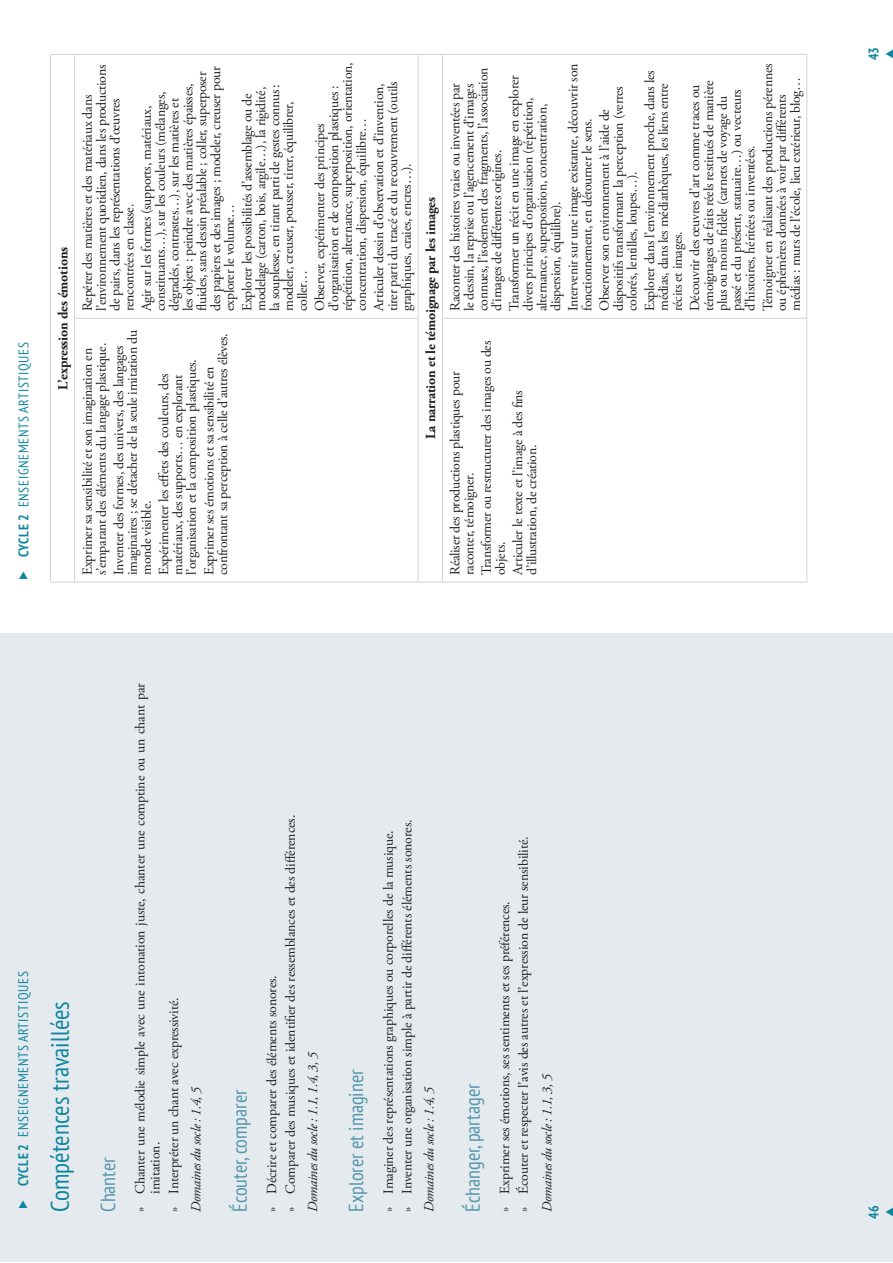
<style>
.page{position:relative;width:893px;height:1263px;background:#fff}
.page>*{position:absolute;margin:0;border:0;box-sizing:border-box;transform-origin:0 0}
.t1{font:condensed 25.2px "PT Sans";color:#0f869f}
.t2{font:condensed 20.1px "PT Sans";color:#5497ac}
.t3{font:13.8px/13.8px "Adobe Garamond Pro";letter-spacing:-.02em;color:#231f20}
.t4{font:italic 13.8px "Adobe Garamond Pro";letter-spacing:-.03em;color:#231f20}
.t5{font:700 13.8px "Adobe Garamond Pro";letter-spacing:-.01em;color:#231f20}
.t6{font:condensed 13.8px "PT Sans";letter-spacing:.05em;color:#0f869f}
.t7{font:700 condensed 13.8px "PT Sans";color:#0f869f}
.s1{font-weight:700}
</style>
<div class="page">
<svg style="left:885px;top:49px;width:8px;height:9px"></svg>
<hr style="left:50px;top:318px;width:1px;height:264px;background:#d2d3d4">
<svg style="left:51px;top:582px;width:23px;height:1px"></svg>
<hr style="left:50px;top:54px;width:1px;height:264px;background:#d2d3d4">
<svg style="left:51px;top:54px;width:23px;height:1px"></svg>
<hr style="left:74px;top:318px;width:1px;height:264px;background:#d2d3d4">
<hr style="left:75px;top:582px;width:343px;height:1px;background:#d2d3d4">
<hr style="left:74px;top:54px;width:1px;height:264px;background:#d2d3d4">
<hr style="left:75px;top:318px;width:343px;height:1px;background:#d2d3d4">
<hr style="left:75px;top:54px;width:343px;height:1px;background:#d2d3d4">
<hr style="left:418px;top:318px;width:1px;height:264px;background:#d2d3d4">
<svg style="left:418px;top:582px;width:24px;height:1px"></svg>
<hr style="left:418px;top:54px;width:1px;height:264px;background:#d2d3d4">
<svg style="left:419px;top:54px;width:23px;height:1px"></svg>
<hr style="left:442px;top:318px;width:1px;height:264px;background:#d2d3d4">
<hr style="left:443px;top:582px;width:363px;height:1px;background:#d2d3d4">
<hr style="left:442px;top:54px;width:1px;height:264px;background:#d2d3d4">
<hr style="left:443px;top:318px;width:363px;height:1px;background:#d2d3d4">
<hr style="left:443px;top:54px;width:363px;height:1px;background:#d2d3d4">
<hr style="left:806px;top:54px;width:1px;height:528px;background:#d2d3d4">
<div style="left:0;top:633px;width:893px;height:629px;background:#e4eaee"></div>
<svg style="left:885px;top:1207px;width:8px;height:9px"></svg>
<p class="t6" style="left:16px;top:557px;width:216px;rotate:-90deg"><span class="s1">CYCLE 2</span> ENSEIGNEMENTS ARTISTIQUES</p>
<p class="t5" style="left:58px;top:390px;width:144px;rotate:-90deg">L’expression des émotions</p>
<p class="t3" style="left:314px;top:311px;width:250px;rotate:-90deg">Observer, expérimenter des principes d’organisation et de composition plastiques : répétition, alternance, superposition, orientation, concentration, dispersion, équilibre…</p>
<p class="t3" style="left:82px;top:311px;width:248px;rotate:-90deg">Repérer des matières et des matériaux dans l’environnement quotidien, dans les productions de pairs, dans les représentations d’œuvres rencontrées en classe.</p>
<p class="t3" style="left:141px;top:311px;width:246px;rotate:-90deg">Agir sur les formes (supports, matériaux, constituants…), sur les couleurs (mélanges, dégradés, contrastes…), sur les matières et<br>les objets : peindre avec des matières épaisses, fluides, sans dessin préalable ; coller, superposer des papiers et des images ; modeler, creuser pour explorer le volume…</p>
<p class="t3" style="left:373px;top:311px;width:231px;rotate:-90deg">Articuler dessin d’observation et d’invention, tirer parti du tracé et du recouvrement (outils graphiques, craies, encres…).</p>
<p class="t3" style="left:241px;top:311px;width:228px;rotate:-90deg">Explorer les possibilités d’assemblage ou de modelage (carton, bois, argile…), la rigidité, la souplesse, en tirant parti de gestes connus : modeler, creuser, pousser, tirer, équilibrer, coller…</p>
<p class="t3" style="left:113px;top:575px;width:246px;rotate:-90deg">Inventer des formes, des univers, des langages imaginaires ; se détacher de la seule imitation du monde visible.</p>
<p class="t3" style="left:203px;top:575px;width:243px;rotate:-90deg">Exprimer ses émotions et sa sensibilité en confrontant sa perception à celle d’autres élèves.</p>
<p class="t3" style="left:82px;top:575px;width:233px;rotate:-90deg">Exprimer sa sensibilité et son imagination en s’emparant des éléments du langage plastique.</p>
<p class="t3" style="left:158px;top:575px;width:217px;rotate:-90deg">Expérimenter les effets des couleurs, des matériaux, des supports… en explorant l’organisation et la composition plastiques.</p>
<p class="t5" style="left:425px;top:439px;width:244px;rotate:-90deg">La narration et le témoignage par les images</p>
<p class="t3" style="left:449px;top:311px;width:245px;rotate:-90deg">Raconter des histoires vraies ou inventées par<br>le dessin, la reprise ou l’agencement d’images connues, l’isolement des fragments, l’association d’images de différentes origines.</p>
<p class="t3" style="left:508px;top:311px;width:237px;rotate:-90deg">Transformer un récit en une image en explorer divers principes d’organisation (répétition, alternance, superposition, concentration, dispersion, équilibre).</p>
<p class="t3" style="left:567px;top:311px;width:249px;rotate:-90deg">Intervenir sur une image existante, découvrir son fonctionnement, en détourner le sens.</p>
<p class="t3" style="left:762px;top:311px;width:249px;rotate:-90deg">Témoigner en réalisant des productions pérennes ou éphémères données à voir par différents médias : murs de l’école, lieu extérieur, blog…</p>
<p class="t3" style="left:644px;top:311px;width:242px;rotate:-90deg">Explorer dans l’environnement proche, dans les médias, dans les médiathèques, les liens entre récits et images.</p>
<p class="t3" style="left:689px;top:311px;width:232px;rotate:-90deg">Découvrir des œuvres d’art comme traces ou témoignages de faits réels restitués de manière plus ou moins fidèle (carnets de voyage du passé et du présent, statuaire…) ou vecteurs d’histoires, héritées ou inventées.</p>
<p class="t3" style="left:599px;top:311px;width:226px;rotate:-90deg">Observer son environnement à l’aide de dispositifs transformant la perception (verres colorés, lentilles, loupes…).</p>
<p class="t3" style="left:481px;top:575px;width:235px;rotate:-90deg">Transformer ou restructurer des images ou des objets.</p>
<p class="t3" style="left:449px;top:575px;width:205px;rotate:-90deg">Réaliser des productions plastiques pour raconter, témoigner.</p>
<p class="t3" style="left:512px;top:575px;width:186px;rotate:-90deg">Articuler le texte et l’image à des fins d’illustration, de création.</p>
<p class="t6" style="left:16px;top:1186px;width:216px;rotate:-90deg"><span class="s1">CYCLE 2</span> ENSEIGNEMENTS ARTISTIQUES</p>
<h1 class="t1" style="left:46px;top:1212px;width:212px;rotate:-90deg">Compétences travaillées</h1>
<h2 class="t2" style="left:97px;top:1212px;width:56px;rotate:-90deg">Chanter</h2>
<p class="t3" style="left:134px;top:1194px;width:512px;line-height:15.1px;text-indent:-18px;rotate:-90deg">» Chanter une mélodie simple avec une intonation juste, chanter une comptine ou un chant par imitation.</p>
<p class="t3" style="left:168px;top:1212px;width:216px;rotate:-90deg">» Interpréter un chant avec expressivité.</p>
<p class="t4" style="left:191px;top:1212px;width:127px;rotate:-90deg">Domaines du socle : 1.4, 5</p>
<h2 class="t2" style="left:229px;top:1212px;width:124px;rotate:-90deg">Écouter, comparer</h2>
<p class="t3" style="left:263px;top:1212px;width:398px;line-height:18.8px;rotate:-90deg">» Décrire et comparer des éléments sonores.<br>» Comparer des musiques et identifier des ressemblances et des différences.</p>
<p class="t4" style="left:307px;top:1212px;width:162px;rotate:-90deg">Domaines du socle : 1.1, 1.4, 3, 5</p>
<h2 class="t2" style="left:345px;top:1212px;width:144px;rotate:-90deg">Explorer et imaginer</h2>
<p class="t3" style="left:380px;top:1212px;width:394px;line-height:18.8px;rotate:-90deg">» Imaginer des représentations graphiques ou corporelles de la musique.<br>» Inventer une organisation simple à partir de différents éléments sonores.</p>
<p class="t4" style="left:424px;top:1212px;width:127px;rotate:-90deg">Domaines du socle : 1.4, 5</p>
<h2 class="t2" style="left:462px;top:1212px;width:130px;rotate:-90deg">Échanger, partager</h2>
<p class="t3" style="left:497px;top:1212px;width:377px;line-height:18.8px;rotate:-90deg">» Exprimer ses émotions, ses sentiments et ses préférences.<br>» Écouter et respecter l’avis des autres et l’expression de leur sensibilité.</p>
<p class="t4" style="left:541px;top:1212px;width:140px;rotate:-90deg">Domaines du socle : 1.1, 3, 5</p>
<p class="t7" style="left:866px;top:60px;width:15px;rotate:-90deg">43</p>
<p class="t7" style="left:866px;top:1219px;width:15px;rotate:-90deg">46</p>
</div>
